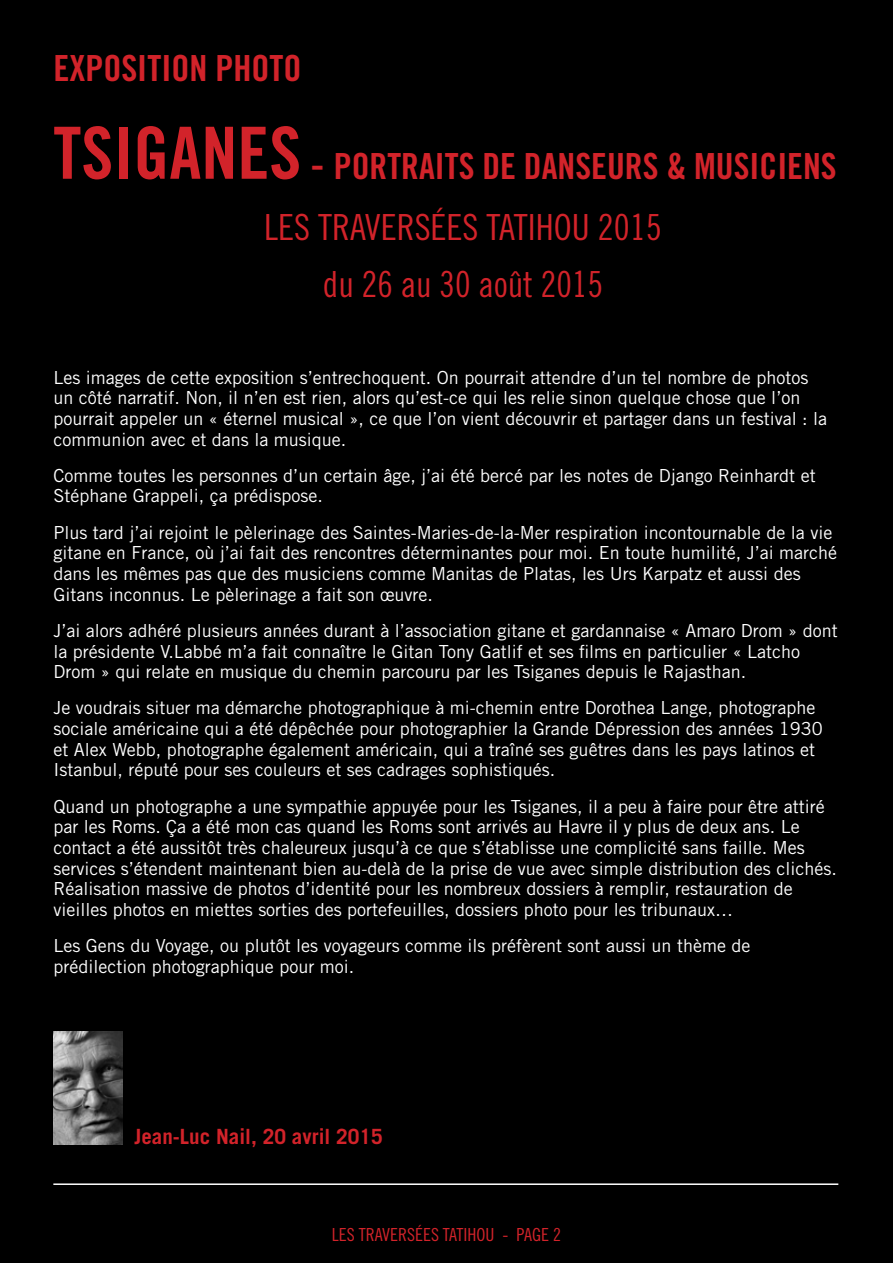
<style>
.page{position:relative;width:893px;height:1263px;background:#000}
.page>*{position:absolute;margin:0;border:0;box-sizing:border-box;transform-origin:0 0}
.t1{font:36px "Trade Gothic Bold Cond Twenty";color:#d2232a}
.t2{font:36px/56.8px "Trade Gothic Cond Eighteen";color:#d2232a;text-align:center}
.t3{font:700 21px "Trade Gothic";color:#d2232a}
.t4{font:18px/20.7px "Trade Gothic";color:#fff}
.t5{font:18px "Trade Gothic Cond Eighteen";color:#d2232a}
.s1{font-size:72px}
.s2{font-size:42px}
</style>
<div class="page">
<hr style="left:53px;top:1183px;width:785px;height:2px;background:#fff">
<img style="left:53px;top:1031px;width:70px;height:113px">
<h1 class="t1" style="left:53px;top:46px;width:249px">EXPOSITION PHOTO</h1>
<h1 class="t1" style="left:53px;top:144px;width:785px"><span class="s1">TSIGANES</span> <span class="s2">-</span> PORTRAITS DE DANSEURS &amp; MUSICIENS</h1>
<h1 class="t2" style="left:264px;top:199px;width:399px">LES TRAVERSÉES TATIHOU 2015 du 26 au 30 août 2015</h1>
<p class="t4" style="left:53px;top:367px;width:775px">Les images de cette exposition s’entrechoquent. On pourrait attendre d’un tel nombre de photos un côté narratif. Non, il n’en est rien, alors qu’est-ce qui les relie sinon quelque chose que l’on pourrait appeler un « éternel musical », ce que l’on vient découvrir et partager dans un festival : la communion avec et dans la musique.</p>
<p class="t4" style="left:53px;top:465px;width:764px">Comme toutes les personnes d’un certain âge, j’ai été bercé par les notes de Django Reinhardt et<br>Stéphane Grappeli, ça prédispose.</p>
<p class="t4" style="left:53px;top:522px;width:785px">Plus tard j’ai rejoint le pèlerinage des Saintes-Maries-de-la-Mer respiration incontournable de la vie gitane en France, où j’ai fait des rencontres déterminantes pour moi. En toute humilité, J’ai marché dans les mêmes pas que des musiciens comme Manitas de Platas, les Urs Karpatz et aussi des Gitans inconnus. Le pèlerinage a fait son œuvre.</p>
<p class="t4" style="left:53px;top:620px;width:786px">J’ai alors adhéré plusieurs années durant à l’association gitane et gardannaise « Amaro Drom » dont la présidente V.Labbé m’a fait connaître le Gitan Tony Gatlif et ses films en particulier « Latcho<br>Drom » qui relate en musique du chemin parcouru par les Tsiganes depuis le Rajasthan.</p>
<p class="t4" style="left:53px;top:697px;width:771px">Je voudrais situer ma démarche photographique à mi-chemin entre Dorothea Lange, photographe sociale américaine qui a été dépêchée pour photographier la Grande Dépression des années 1930 et Alex Webb, photographe également américain, qui a traîné ses guêtres dans les pays latinos et Istanbul, réputé pour ses couleurs et ses cadrages sophistiqués.</p>
<p class="t4" style="left:53px;top:795px;width:785px">Quand un photographe a une sympathie appuyée pour les Tsiganes, il a peu à faire pour être attiré par les Roms. Ça a été mon cas quand les Roms sont arrivés au Havre il y plus de deux ans. Le contact a été aussitôt très chaleureux jusqu’à ce que s’établisse une complicité sans faille. Mes services s’étendent maintenant bien au-delà de la prise de vue avec simple distribution des clichés.<br>Réalisation massive de photos d’identité pour les nombreux dossiers à remplir, restauration de vieilles photos en miettes sorties des portefeuilles, dossiers photo pour les tribunaux…</p>
<p class="t4" style="left:53px;top:935px;width:699px">Les Gens du Voyage, ou plutôt les voyageurs comme ils préfèrent sont aussi un thème de prédilection photographique pour moi.</p>
<p class="t3" style="left:134px;top:1124px;width:250px">Jean-Luc Nail, 20 avril 2015</p>
<p class="t5" style="left:332px;top:1224px;width:231px">LES TRAVERSÉES TATIHOU - PAGE 2</p>
</div>
